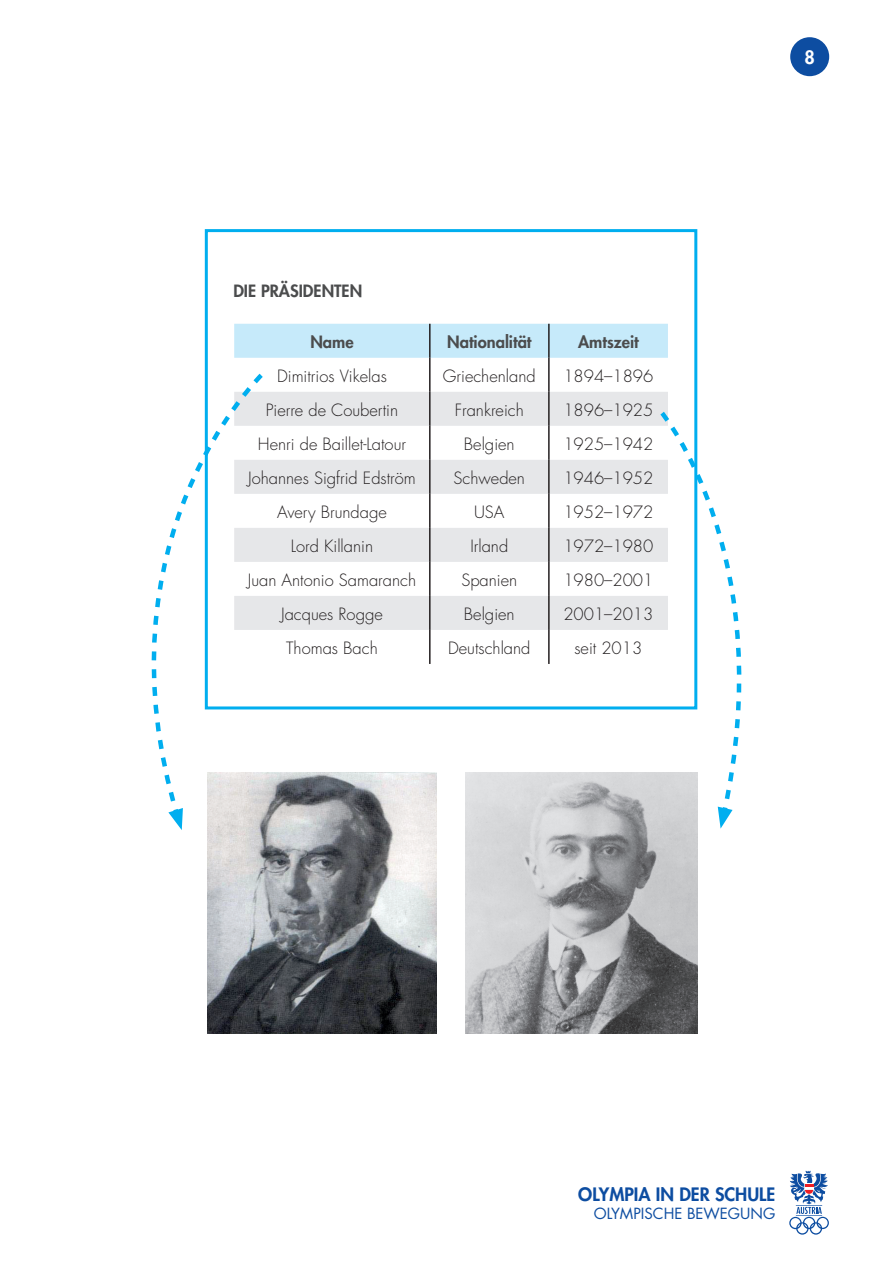
<style>
.page{position:relative;width:893px;height:1263px;background:#fff}
.page>*{position:absolute;margin:0;border:0;box-sizing:border-box;transform-origin:0 0}
.t1{font:800 18px "Futura Std";color:#0d4da1}
.t2{font:800 18px "Futura Std";color:#fff}
.t3{font:300 16.5px "Futura Std";color:#231f20}
.t4{font:800 16.5px "Futura Std";color:#4b4c4d}
.t5{font:15px "Futura Std";color:#0d4da1}
</style>
<div class="page">
<svg style="left:789px;top:1171px;width:40px;height:63px"></svg>
<div style="left:234px;top:324px;width:434px;height:34px;background:#c6eafa"></div>
<svg style="left:266px;top:392px;width:402px;height:238px;fill:#e6e7e9"></svg>
<hr style="left:429px;top:324px;width:2px;height:34px;background:#231f20">
<hr style="left:548px;top:324px;width:2px;height:34px;background:#231f20">
<hr style="left:429px;top:358px;width:2px;height:34px;background:#231f20">
<hr style="left:548px;top:358px;width:2px;height:34px;background:#231f20">
<hr style="left:429px;top:392px;width:2px;height:34px;background:#231f20">
<hr style="left:548px;top:392px;width:2px;height:34px;background:#231f20">
<hr style="left:429px;top:426px;width:2px;height:34px;background:#231f20">
<hr style="left:548px;top:426px;width:2px;height:34px;background:#231f20">
<hr style="left:429px;top:460px;width:2px;height:34px;background:#231f20">
<hr style="left:548px;top:460px;width:2px;height:34px;background:#231f20">
<hr style="left:429px;top:494px;width:2px;height:34px;background:#231f20">
<hr style="left:548px;top:494px;width:2px;height:34px;background:#231f20">
<hr style="left:429px;top:528px;width:2px;height:34px;background:#231f20">
<hr style="left:548px;top:528px;width:2px;height:34px;background:#231f20">
<hr style="left:429px;top:562px;width:2px;height:34px;background:#231f20">
<hr style="left:548px;top:562px;width:2px;height:34px;background:#231f20">
<hr style="left:429px;top:630px;width:2px;height:34px;background:#231f20">
<hr style="left:548px;top:630px;width:2px;height:34px;background:#231f20">
<hr style="left:429px;top:596px;width:2px;height:34px;background:#231f20">
<hr style="left:548px;top:596px;width:2px;height:34px;background:#231f20">
<div style="left:205px;top:229px;width:492px;height:480px;border:3px solid #00aeef"></div>
<svg style="left:151px;top:371px;width:115px;height:431px"></svg>
<svg style="left:168px;top:808px;width:15px;height:22px"></svg>
<svg style="left:658px;top:409px;width:84px;height:413px"></svg>
<svg style="left:718px;top:807px;width:14px;height:22px"></svg>
<img style="left:207px;top:772px;width:229px;height:262px">
<img style="left:466px;top:772px;width:231px;height:262px">
<div style="left:790px;top:37px;width:39px;height:39px;background:#0d4da1;border-radius:50%"></div>
<p class="t4" style="left:233px;top:280px;width:130px">DIE PRÄSIDENTEN</p>
<p class="t4" style="left:310px;top:331px;width:45px">Name</p>
<p class="t4" style="left:447px;top:331px;width:86px">Nationalität</p>
<p class="t4" style="left:578px;top:331px;width:62px">Amtszeit</p>
<p class="t3" style="left:277px;top:366px;width:111px">Dimitrios Vikelas</p>
<p class="t3" style="left:443px;top:366px;width:94px">Griechenland</p>
<p class="t3" style="left:563px;top:366px;width:92px">1894–1896</p>
<p class="t3" style="left:266px;top:400px;width:134px">Pierre de Coubertin</p>
<p class="t3" style="left:455px;top:400px;width:71px">Frankreich</p>
<p class="t3" style="left:563px;top:400px;width:92px">1896–1925</p>
<p class="t3" style="left:258px;top:434px;width:150px">Henri de Baillet-Latour</p>
<p class="t3" style="left:464px;top:434px;width:52px">Belgien</p>
<p class="t3" style="left:563px;top:434px;width:92px">1925–1942</p>
<p class="t3" style="left:248px;top:468px;width:169px">Johannes Sigfrid Edström</p>
<p class="t3" style="left:454px;top:468px;width:73px">Schweden</p>
<p class="t3" style="left:563px;top:468px;width:92px">1946–1952</p>
<p class="t3" style="left:277px;top:502px;width:111px">Avery Brundage</p>
<p class="t3" style="left:474px;top:502px;width:32px">USA</p>
<p class="t3" style="left:563px;top:502px;width:92px">1952–1972</p>
<p class="t3" style="left:291px;top:536px;width:84px">Lord Killanin</p>
<p class="t3" style="left:470px;top:536px;width:39px">Irland</p>
<p class="t3" style="left:563px;top:536px;width:92px">1972–1980</p>
<p class="t3" style="left:248px;top:570px;width:170px">Juan Antonio Samaranch</p>
<p class="t3" style="left:461px;top:570px;width:57px">Spanien</p>
<p class="t3" style="left:563px;top:570px;width:92px">1980–2001</p>
<p class="t3" style="left:281px;top:604px;width:103px">Jacques Rogge</p>
<p class="t3" style="left:464px;top:604px;width:52px">Belgien</p>
<p class="t3" style="left:563px;top:604px;width:92px">2001–2013</p>
<p class="t3" style="left:286px;top:638px;width:93px">Thomas Bach</p>
<p class="t3" style="left:448px;top:638px;width:84px">Deutschland</p>
<p class="t3" style="left:574px;top:638px;width:69px">seit 2013</p>
<p class="t2" style="left:804px;top:46px;width:12px">8</p>
<p class="t1" style="left:578px;top:1183px;width:199px">OLYMPIA IN DER SCHULE</p>
<p class="t5" style="left:594px;top:1204px;width:183px">OLYMPISCHE BEWEGUNG</p>
</div>
